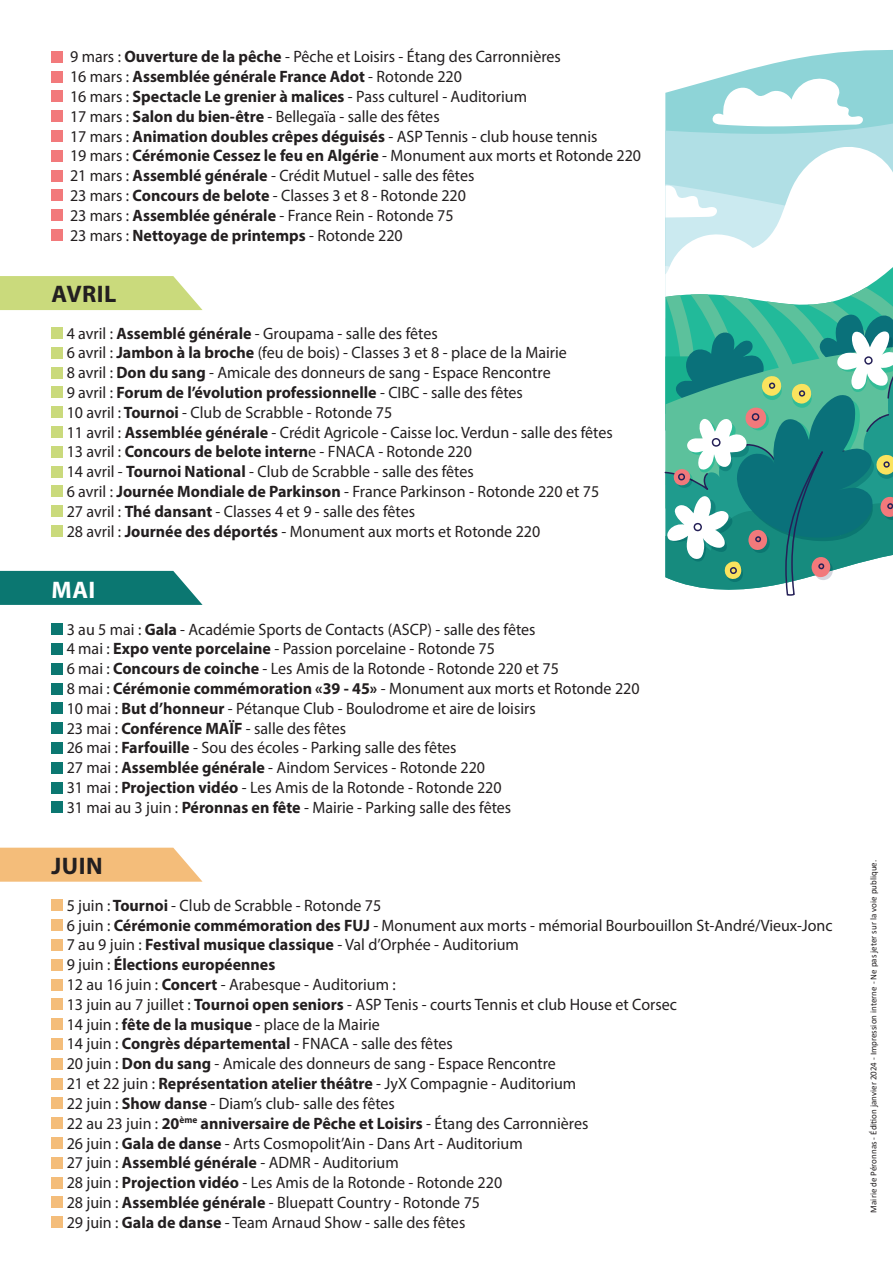
<style>
.page{position:relative;width:893px;height:1263px;background:#fff}
.page>*{position:absolute;margin:0;border:0;box-sizing:border-box;transform-origin:0 0}
.t1{font:700 24px "Myriad Pro";letter-spacing:.02em;color:#231f20}
.t2{font:700 24px "Myriad Pro";color:#fff}
.t3{font:16.5px/19.8px "Myriad Pro";color:#231f20}
.t4{font:700 16.5px "Myriad Pro";color:#231f20}
.t5{font:9px "Calibri";color:#231f20}
.s1{font-weight:700}
.s2{font-weight:400}
</style>
<div class="page">
<svg style="left:0;top:848px;width:203px;height:34px"></svg>
<svg style="left:0;top:571px;width:203px;height:34px"></svg>
<svg style="left:0;top:276px;width:203px;height:34px"></svg>
<div style="left:51px;top:51px;width:12px;height:11px;background:#f2797b"></div>
<div style="left:51px;top:71px;width:12px;height:11px;background:#f2797b"></div>
<div style="left:51px;top:91px;width:12px;height:11px;background:#f2797b"></div>
<div style="left:51px;top:111px;width:12px;height:11px;background:#f2797b"></div>
<div style="left:51px;top:130px;width:12px;height:12px;background:#f2797b"></div>
<div style="left:51px;top:150px;width:12px;height:11px;background:#f2797b"></div>
<div style="left:51px;top:170px;width:12px;height:11px;background:#f2797b"></div>
<div style="left:51px;top:190px;width:12px;height:11px;background:#f2797b"></div>
<div style="left:51px;top:210px;width:12px;height:11px;background:#f2797b"></div>
<div style="left:51px;top:229px;width:12px;height:12px;background:#f2797b"></div>
<div style="left:51px;top:327px;width:12px;height:12px;background:#cada7c"></div>
<div style="left:51px;top:347px;width:12px;height:11px;background:#cada7c"></div>
<div style="left:51px;top:367px;width:12px;height:11px;background:#cada7c"></div>
<div style="left:51px;top:387px;width:12px;height:11px;background:#cada7c"></div>
<div style="left:51px;top:407px;width:12px;height:11px;background:#cada7c"></div>
<div style="left:51px;top:426px;width:12px;height:12px;background:#cada7c"></div>
<div style="left:51px;top:446px;width:12px;height:11px;background:#cada7c"></div>
<div style="left:51px;top:466px;width:12px;height:11px;background:#cada7c"></div>
<div style="left:51px;top:486px;width:12px;height:11px;background:#cada7c"></div>
<div style="left:51px;top:506px;width:12px;height:11px;background:#cada7c"></div>
<div style="left:51px;top:525px;width:12px;height:12px;background:#cada7c"></div>
<div style="left:51px;top:623px;width:12px;height:12px;background:#0b7771"></div>
<div style="left:51px;top:643px;width:12px;height:11px;background:#0b7771"></div>
<div style="left:51px;top:663px;width:12px;height:11px;background:#0b7771"></div>
<div style="left:51px;top:683px;width:12px;height:11px;background:#0b7771"></div>
<div style="left:51px;top:703px;width:12px;height:11px;background:#0b7771"></div>
<div style="left:51px;top:722px;width:12px;height:12px;background:#0b7771"></div>
<div style="left:51px;top:742px;width:12px;height:11px;background:#0b7771"></div>
<div style="left:51px;top:762px;width:12px;height:11px;background:#0b7771"></div>
<div style="left:51px;top:782px;width:12px;height:11px;background:#0b7771"></div>
<div style="left:51px;top:802px;width:12px;height:11px;background:#0b7771"></div>
<div style="left:51px;top:900px;width:12px;height:11px;background:#f4bd7a"></div>
<div style="left:51px;top:920px;width:12px;height:11px;background:#f4bd7a"></div>
<div style="left:51px;top:939px;width:12px;height:11px;background:#f4bd7a"></div>
<div style="left:51px;top:959px;width:12px;height:11px;background:#f4bd7a"></div>
<div style="left:51px;top:979px;width:12px;height:11px;background:#f4bd7a"></div>
<div style="left:51px;top:999px;width:12px;height:11px;background:#f4bd7a"></div>
<div style="left:51px;top:1019px;width:12px;height:11px;background:#f4bd7a"></div>
<div style="left:51px;top:1038px;width:12px;height:11px;background:#f4bd7a"></div>
<div style="left:51px;top:1058px;width:12px;height:11px;background:#f4bd7a"></div>
<div style="left:51px;top:1078px;width:12px;height:11px;background:#f4bd7a"></div>
<div style="left:51px;top:1098px;width:12px;height:11px;background:#f4bd7a"></div>
<div style="left:51px;top:1118px;width:12px;height:11px;background:#f4bd7a"></div>
<div style="left:51px;top:1137px;width:12px;height:11px;background:#f4bd7a"></div>
<div style="left:51px;top:1157px;width:12px;height:11px;background:#f4bd7a"></div>
<div style="left:51px;top:1177px;width:12px;height:11px;background:#f4bd7a"></div>
<div style="left:51px;top:1197px;width:12px;height:11px;background:#f4bd7a"></div>
<div style="left:51px;top:1217px;width:12px;height:11px;background:#f4bd7a"></div>
<svg style="left:665px;top:50px;width:228px;height:71px;fill:#8ed4d7"></svg>
<svg style="left:665px;top:121px;width:228px;height:23px;fill:#b0dfe5"></svg>
<svg style="left:712px;top:78px;width:151px;height:49px"></svg>
<svg style="left:665px;top:144px;width:228px;height:452px"></svg>
<p class="t3" style="left:70px;top:47px;width:492px">9 mars : <span class="s1">Ouverture de la pêche</span> - Pêche et Loisirs - Étang des Carronnières</p>
<p class="t4" style="left:70px;top:66px;width:393px"><span class="s2">16 mars :</span> Assemblée générale France Adot <span class="s2">- Rotonde 220</span></p>
<p class="t3" style="left:70px;top:86px;width:458px">16 mars : <span class="s1">Spectacle Le grenier à malices</span> - Pass culturel - Auditorium</p>
<p class="t3" style="left:70px;top:106px;width:371px">17 mars : <span class="s1">Salon du bien-être</span> - Bellegaïa - salle des fêtes</p>
<p class="t3" style="left:70px;top:126px;width:529px">17 mars : <span class="s1">Animation doubles crêpes déguisés</span> - ASP Tennis - club house tennis</p>
<p class="t3" style="left:70px;top:146px;width:573px">19 mars : <span class="s1">Cérémonie Cessez le feu en Algérie</span> - Monument aux morts et Rotonde 220</p>
<p class="t3" style="left:70px;top:165px;width:406px">21 mars : <span class="s1">Assemblé générale</span> - Crédit Mutuel - salle des fêtes</p>
<p class="t3" style="left:70px;top:185px;width:397px">23 mars : <span class="s1">Concours de belote</span> - Classes 3 et 8 - Rotonde 220</p>
<p class="t3" style="left:70px;top:205px;width:385px">23 mars : <span class="s1">Assemblée générale</span> - France Rein - Rotonde 75</p>
<p class="t4" style="left:70px;top:224px;width:334px"><span class="s2">23 mars :</span> Nettoyage de printemps <span class="s2">- Rotonde 220</span></p>
<p class="t1" style="left:52px;top:278px;width:66px">AVRIL</p>
<p class="t3" style="left:67px;top:323px;width:502px">4 avril : <span class="s1">Assemblé générale</span> - Groupama - salle des fêtes<br>6 avril : <span class="s1">Jambon à la broche</span> (feu de bois) - Classes 3 et 8 - place de la Mairie</p>
<p class="t3" style="left:67px;top:362px;width:485px">8 avril : <span class="s1">Don du sang</span> - Amicale des donneurs de sang - Espace Rencontre<br>9 avril : <span class="s1">Forum de l’évolution professionnelle</span> - CIBC - salle des fêtes</p>
<p class="t3" style="left:67px;top:402px;width:548px">10 avril : <span class="s1">Tournoi</span> - Club de Scrabble - Rotonde 75<br>11 avril : <span class="s1">Assemblée générale</span> - Crédit Agricole - Caisse loc. Verdun - salle des fêtes</p>
<p class="t3" style="left:67px;top:442px;width:407px">13 avril : <span class="s1">Concours de belote intern</span>e - FNACA - Rotonde 220</p>
<p class="t3" style="left:67px;top:461px;width:409px">14 avril - <span class="s1">Tournoi National</span> - Club de Scrabble - salle des fêtes</p>
<p class="t3" style="left:67px;top:481px;width:534px">6 avril : <span class="s1">Journée Mondiale de Parkinson</span> - France Parkinson - Rotonde 220 et 75</p>
<p class="t3" style="left:67px;top:501px;width:350px">27 avril : <span class="s1">Thé dansant</span> - Classes 4 et 9 - salle des fêtes</p>
<p class="t3" style="left:67px;top:521px;width:475px">28 avril : <span class="s1">Journée des déportés</span> - Monument aux morts et Rotonde 220</p>
<p class="t2" style="left:52px;top:574px;width:45px">MAI</p>
<p class="t3" style="left:67px;top:619px;width:470px">3 au 5 mai : <span class="s1">Gala</span> - Académie Sports de Contacts (ASCP) - salle des fêtes</p>
<p class="t3" style="left:67px;top:639px;width:430px">4 mai : <span class="s1">Expo vente porcelaine</span> - Passion porcelaine - Rotonde 75</p>
<p class="t3" style="left:67px;top:658px;width:494px">6 mai : <span class="s1">Concours de coinche</span> - Les Amis de la Rotonde - Rotonde 220 et 75</p>
<p class="t3" style="left:67px;top:678px;width:574px">8 mai : <span class="s1">Cérémonie commémoration «39 - 45»</span> - Monument aux morts et Rotonde 220</p>
<p class="t3" style="left:67px;top:698px;width:470px">10 mai : <span class="s1">But d’honneur</span> - Pétanque Club - Boulodrome et aire de loisirs<br>23 mai : <span class="s1">Conférence MAÏF</span> - salle des fêtes</p>
<p class="t3" style="left:67px;top:738px;width:420px">26 mai : <span class="s1">Farfouille</span> - Sou des écoles - Parking salle des fêtes<br>27 mai : <span class="s1">Assemblée générale</span> - Aindom Services - Rotonde 220</p>
<p class="t3" style="left:67px;top:777px;width:436px">31 mai : <span class="s1">Projection vidéo</span> - Les Amis de la Rotonde - Rotonde 220</p>
<p class="t3" style="left:67px;top:797px;width:446px">31 mai au 3 juin : <span class="s1">Péronnas en fête</span> - Mairie - Parking salle des fêtes</p>
<p class="t1" style="left:52px;top:850px;width:53px">JUIN</p>
<p class="t3" style="left:67px;top:895px;width:316px">5 juin : <span class="s1">Tournoi</span> - Club de Scrabble - Rotonde 75</p>
<p class="t3" style="left:67px;top:915px;width:767px">6 juin : <span class="s1">Cérémonie commémoration des FUJ</span> - Monument aux morts - mémorial Bourbouillon St-André/Vieux-Jonc</p>
<p class="t3" style="left:67px;top:935px;width:454px">7 au 9 juin : <span class="s1">Festival musique classique</span> - Val d’Orphée - Auditorium</p>
<p class="t3" style="left:67px;top:954px;width:331px">9 juin : <span class="s1">Élections européennes<br></span>12 au 16 juin : <span class="s1">Concert</span> - Arabesque - Auditorium :</p>
<p class="t3" style="left:67px;top:994px;width:612px">13 juin au 7 juillet : <span class="s1">Tournoi open seniors</span> - ASP Tenis - courts Tennis et club House et Corsec</p>
<p class="t3" style="left:67px;top:1014px;width:388px">14 juin : <span class="s1">fête de la musique</span> - place de la Mairie<br>14 juin : <span class="s1">Congrès départemental</span> - FNACA - salle des fêtes</p>
<p class="t3" style="left:67px;top:1053px;width:491px">20 juin : <span class="s1">Don du sang</span> - Amicale des donneurs de sang - Espace Rencontre</p>
<p class="t3" style="left:67px;top:1073px;width:511px">21 et 22 juin : <span class="s1">Représentation atelier théâtre</span> - JyX Compagnie - Auditorium</p>
<p class="t3" style="left:67px;top:1093px;width:330px">22 juin : <span class="s1">Show danse</span> - Diam’s club- salle des fêtes</p>
<p class="t3" style="left:67px;top:1113px;width:523px">22 au 23 juin : <span class="s1">20</span><sup>ème</sup> <span class="s1">anniversaire de Pêche et Loisirs</span> - Étang des Carronnières<br>26 juin : <span class="s1">Gala de danse</span> - Arts Cosmopolit’Ain - Dans Art - Auditorium<br>27 juin : <span class="s1">Assemblé générale</span> - ADMR - Auditorium</p>
<p class="t3" style="left:67px;top:1172px;width:437px">28 juin : <span class="s1">Projection vidéo</span> - Les Amis de la Rotonde - Rotonde 220</p>
<p class="t3" style="left:67px;top:1192px;width:415px">28 juin : <span class="s1">Assemblée générale</span> - Bluepatt Country - Rotonde 75<br>29 juin : <span class="s1">Gala de danse</span> - Team Arnaud Show - salle des fêtes</p>
<p class="t5" style="left:867px;top:1212px;width:354px;rotate:-90deg">Mairie de Péronnas - Édition janvier 2024 - Impression interne - Ne pas jeter sur la voie publique.</p>
</div>
